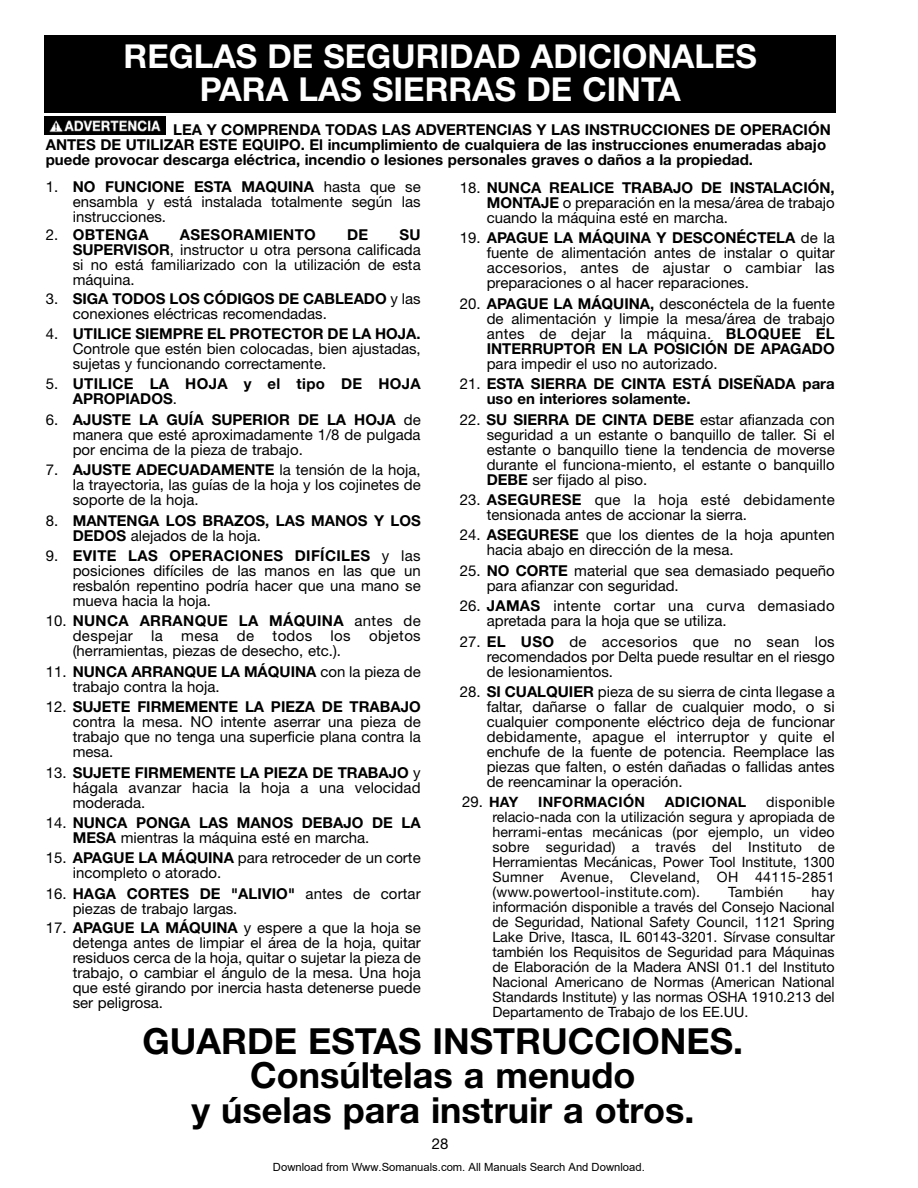
<style>
.page{position:relative;width:918px;height:1188px;background:#fff}
.page>*{position:absolute;margin:0;border:0;box-sizing:border-box;transform-origin:0 0}
.t1{font:700 36px/34.5px "Helvetica Neue";color:#000;text-align:center}
.t2{font:700 33px/33px "Helvetica Neue";color:#fff;text-align:center}
.t3{font:15px/15px "Helvetica Neue";color:#000;text-align:justify}
.t4{font:700 15px/15px "Helvetica Neue";color:#000}
.t5{font:15px/15px "Helvetica Neue";letter-spacing:.02em;color:#000}
.t6{font:700 15px/15px "Helvetica Neue";letter-spacing:.02em;color:#000}
.t7{font:14.25px/15px "Helvetica Neue";letter-spacing:.02em;color:#000;text-align:justify}
.t8{font:700 14.25px "Helvetica Neue";letter-spacing:.02em;color:#000}
.t9{font:11.25px "Arial";color:#000}
.s1{font-weight:700}
.s2{font-weight:400}
.s3{font-weight:700;font-size:14.25px}
</style>
<div class="page">
<div style="left:44px;top:35px;width:792px;height:78px;background:#000"></div>
<img style="left:44px;top:117px;width:122px;height:18px">
<h2 class="t2" style="left:124px;top:43px;width:635px">REGLAS DE SEGURIDAD ADICIONALES<br>PARA LAS SIERRAS DE CINTA</h2>
<p class="t4" style="left:46px;top:124px;width:787px;text-indent:128px">LEA Y COMPRENDA TODAS LAS ADVERTENCIAS Y LAS INSTRUCCIONES DE OPERACIÓN<br>ANTES DE UTILIZAR ESTE EQUIPO. El incumplimiento de cualquiera de las instrucciones enumeradas abajo puede provocar descarga eléctrica, incendio o lesiones personales graves o daños a la propiedad.</p>
<p class="t3" style="left:73px;top:181px;width:350px;text-indent:-27px">1. <span class="s1">NO FUNCIONE ESTA MAQUINA</span> hasta que se ensambla y está instalada totalmente según las instrucciones.</p>
<p class="t6" style="left:46px;top:229px;width:104px"><span class="s2">2.</span> OBTENGA</p>
<p class="t6" style="left:180px;top:229px;width:137px">ASESORAMIENTO</p>
<p class="t4" style="left:347px;top:229px;width:23px">DE</p>
<p class="t3" style="left:73px;top:229px;width:350px;text-indent:327px"><span class="s1">SU SUPERVISOR</span>, instructor u otra persona calificada si no está familiarizado con la utilización de esta máquina.</p>
<p class="t3" style="left:73px;top:292px;width:350px;text-indent:-27px">3. <span class="s1">SIGA TODOS LOS CÓDIGOS DE CABLEADO</span> y las conexiones eléctricas recomendadas.</p>
<p class="t3" style="left:73px;top:328px;width:350px;text-indent:-27px">4. <span class="s1">UTILICE SIEMPRE EL PROTECTOR DE LA HOJA.<br></span>Controle que estén bien colocadas, bien ajustadas, sujetas y funcionando correctamente.</p>
<p class="t6" style="left:73px;top:378px;width:349px;text-indent:-27px"><span class="s2">5.</span> UTILICE LA HOJA y el tipo DE HOJA<br>APROPIADOS<span class="s2">.</span></p>
<p class="t3" style="left:73px;top:413px;width:350px;text-indent:-27px">6. <span class="s1">AJUSTE LA GUÍA SUPERIOR DE LA HOJA</span> de manera que esté aproximadamente 1/8 de pulgada por encima de la pieza de trabajo.</p>
<p class="t3" style="left:73px;top:464px;width:350px;text-indent:-27px">7. <span class="s1">AJUSTE ADECUADAMENTE</span> la tensión de la hoja, la trayectoria, las guías de la hoja y los cojinetes de soporte de la hoja.</p>
<p class="t4" style="left:73px;top:514px;width:349px;text-indent:-27px"><span class="s2">8.</span> MANTENGA LOS BRAZOS, LAS MANOS Y LOS<br>DEDOS <span class="s2">alejados de la hoja.</span></p>
<p class="t3" style="left:73px;top:550px;width:350px;text-indent:-27px">9. <span class="s1">EVITE LAS OPERACIONES DIFÍCILES</span> y las posiciones difíciles de las manos en las que un resbalón repentino podría hacer que una mano se mueva hacia la hoja.</p>
<p class="t3" style="left:73px;top:615px;width:350px;text-indent:-27px">10. <span class="s1">NUNCA ARRANQUE LA MÁQUINA</span> antes de despejar la mesa de todos los objetos (herramientas, piezas de desecho, etc.).</p>
<p class="t3" style="left:73px;top:665px;width:350px;text-indent:-27px">11. <span class="s1">NUNCA ARRANQUE LA MÁQUINA</span> con la pieza de trabajo contra la hoja.</p>
<p class="t3" style="left:73px;top:701px;width:350px;text-indent:-27px">12. <span class="s1">SUJETE FIRMEMENTE LA PIEZA DE TRABAJO </span>contra la mesa. NO intente aserrar una pieza de trabajo que no tenga una superficie plana contra la mesa.</p>
<p class="t3" style="left:73px;top:766px;width:350px;text-indent:-27px">13. <span class="s1">SUJETE FIRMEMENTE LA PIEZA DE TRABAJO</span> y hágala avanzar hacia la hoja a una velocidad moderada.</p>
<p class="t3" style="left:73px;top:817px;width:349px;text-indent:-27px">14. <span class="s1">NUNCA PONGA LAS MANOS DEBAJO DE LA<br>MESA</span> mientras la máquina esté en marcha.</p>
<p class="t3" style="left:73px;top:852px;width:349px;text-indent:-27px">15. <span class="s1">APAGUE LA MÁQUINA</span> para retroceder de un corte incompleto o atorado.</p>
<p class="t3" style="left:73px;top:887px;width:350px;text-indent:-27px">16. <span class="s1">HAGA CORTES DE "ALIVIO"</span> antes de cortar piezas de trabajo largas.</p>
<p class="t3" style="left:73px;top:922px;width:350px;text-indent:-27px">17. <span class="s1">APAGUE LA MÁQUINA</span> y espere a que la hoja se detenga antes de limpiar el área de la hoja, quitar residuos cerca de la hoja, quitar o sujetar la pieza de trabajo, o cambiar el ángulo de la mesa. Una hoja que esté girando por inercia hasta detenerse puede ser peligrosa.</p>
<p class="t3" style="left:487px;top:182px;width:350px;text-indent:-27px">18. <span class="s1">NUNCA REALICE TRABAJO DE INSTALACIÓN, MONTAJE</span> o preparación en la mesa/área de trabajo cuando la máquina esté en marcha.</p>
<p class="t3" style="left:487px;top:232px;width:350px;text-indent:-27px">19. <span class="s1">APAGUE LA MÁQUINA Y DESCONÉCTELA</span> de la fuente de alimentación antes de instalar o quitar accesorios, antes de ajustar o cambiar las preparaciones o al hacer reparaciones.</p>
<p class="t3" style="left:487px;top:297px;width:350px;text-indent:-27px">20. <span class="s1">APAGUE LA MÁQUINA,</span> desconéctela de la fuente de alimentación y limpie la mesa/área de trabajo antes de dejar la máquina. <span class="s1">BLOQUEE EL INTERRUPTOR EN LA POSICIÓN DE APAGADO</span></p>
<p class="t3" style="left:487px;top:357px;width:232px">para impedir el uso no autorizado.</p>
<p class="t4" style="left:487px;top:378px;width:349px;text-indent:-27px"><span class="s2">21.</span> ESTA SIERRA DE CINTA ESTÁ DISEÑADA para uso en interiores solamente.</p>
<p class="t3" style="left:487px;top:413px;width:350px;text-indent:-27px">22. <span class="s1">SU SIERRA DE CINTA DEBE</span> estar afianzada con seguridad a un estante o banquillo de taller. Si el estante o banquillo tiene la tendencia de moverse durante el funciona-miento, el estante o banquillo <span class="s1">DEBE</span> ser fijado al piso.</p>
<p class="t3" style="left:487px;top:494px;width:350px;text-indent:-27px">23. <span class="s1">ASEGURESE</span> que la hoja esté debidamente tensionada antes de accionar la sierra.</p>
<p class="t3" style="left:487px;top:529px;width:350px;text-indent:-27px">24. <span class="s1">ASEGURESE</span> que los dientes de la hoja apunten hacia abajo en dirección de la mesa.</p>
<p class="t3" style="left:487px;top:564px;width:350px;text-indent:-27px">25. <span class="s1">NO CORTE</span> material que sea demasiado pequeño para afianzar con seguridad.</p>
<p class="t5" style="left:487px;top:600px;width:350px;text-indent:-27px">26. <span class="s1">JAMAS</span> intente cortar una curva demasiado apretada para la hoja que se utiliza.</p>
<p class="t3" style="left:487px;top:635px;width:350px;text-indent:-27px">27. <span class="s1">EL USO</span> de accesorios que no sean los recomendados por Delta puede resultar en el riesgo de lesionamientos.</p>
<p class="t3" style="left:487px;top:686px;width:350px;text-indent:-27px">28. <span class="s1">SI CUALQUIER</span> pieza de su sierra de cinta llegase a faltar, dañarse o fallar de cualquier modo, o si cualquier componente eléctrico deja de funcionar debidamente, apague el interruptor y quite el enchufe de la fuente de potencia. Reemplace las piezas que falten, o estén dañadas o fallidas antes de reencaminar la operación.</p>
<p class="t3" style="left:462px;top:795px;width:58px">29. <span class="s3">HAY</span></p>
<p class="t8" style="left:538px;top:796px;width:108px">INFORMACIÓN</p>
<p class="t8" style="left:665px;top:796px;width:83px">ADICIONAL</p>
<p class="t7" style="left:492px;top:795px;width:344px;text-indent:274px">disponible relacio-nada con la utilización segura y apropiada de herrami-entas mecánicas (por ejemplo, un video sobre seguridad) a través del Instituto de Herramientas Mecánicas, Power Tool Institute, 1300<br>Sumner Avenue, Cleveland, OH 44115-2851 (www.powertool-institute.com).</p>
<p class="t7" style="left:728px;top:885px;width:57px">También</p>
<p class="t7" style="left:492px;top:885px;width:344px;text-indent:319px">hay información disponible a través del Consejo Nacional de Seguridad, National Safety Council, 1121 Spring Lake Drive, Itasca, IL 60143-3201. Sírvase consultar también los Requisitos de Seguridad para Máquinas de Elaboración de la Madera ANSI 01.1 del Instituto Nacional Americano de Normas (American National Standards Institute) y las normas OSHA 1910.213 del Departamento de Trabajo de los EE.UU.</p>
<h1 class="t1" style="left:143px;top:1027px;width:602px">GUARDE ESTAS INSTRUCCIONES.<br>Consúltelas a menudo<br>y úselas para instruir a otros.</h1>
<p class="t9" style="left:273px;top:1160px;width:373px">Download from Www.Somanuals.com. All Manuals Search And Download.</p>
<p class="t3" style="left:432px;top:1138px;width:18px">28</p>
</div>
